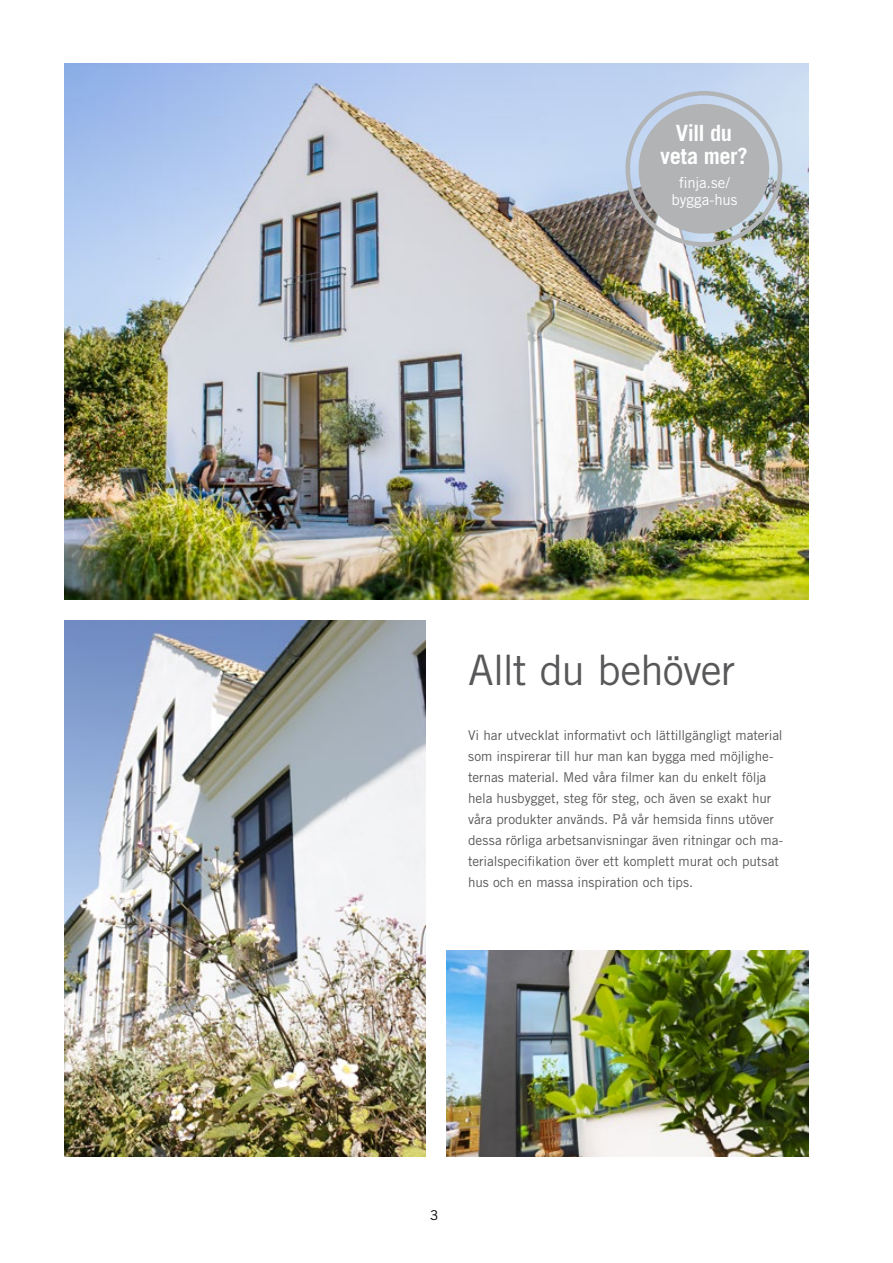
<style>
.page{position:relative;width:893px;height:1263px;background:#fff}
.page>*{position:absolute;margin:0;border:0;box-sizing:border-box;transform-origin:0 0}
.t1{font:42px "Trade Gothic LT Std";letter-spacing:-.025em;color:#58585a}
.t2{font:700 22.35px/23.2px "Trade Gothic LT Std";letter-spacing:-.02em;color:#fff;text-align:center}
.t3{font:15px/17.1px "Trade Gothic LT Std";letter-spacing:-.01em;color:#fff;text-align:center}
.t4{font:13.5px/21px "Trade Gothic LT Std";letter-spacing:-.005em;color:#58585a}
.t5{font:13.5px "Trade Gothic LT Std";color:#000}
</style>
<div class="page">
<img style="left:64px;top:621px;width:362px;height:536px">
<img style="left:64px;top:64px;width:744px;height:536px">
<img style="left:447px;top:950px;width:361px;height:207px">
<svg style="left:623px;top:84px;width:162px;height:165px;background:#b1b7bd"></svg>
<h2 class="t2" style="left:660px;top:121px;width:89px">Vill du veta mer?</h2>
<p class="t3" style="left:671px;top:174px;width:67px">finja.se/ bygga-hus</p>
<h1 class="t1" style="left:468px;top:645px;width:268px">Allt du behöver</h1>
<p class="t4" style="left:468px;top:725px;width:317px">Vi har utvecklat informativt och lättillgängligt material som inspirerar till hur man kan bygga med möjlighe&shy;ternas material. Med våra filmer kan du enkelt följa hela husbygget, steg för steg, och även se exakt hur våra produkter används. På vår hemsida finns utöver dessa rörliga arbetsanvisningar även ritningar och ma&shy;terialspecifikation över ett komplett murat och putsat hus och en massa inspiration och tips.</p>
<p class="t5" style="left:430px;top:1206px;width:10px">3</p>
</div>
